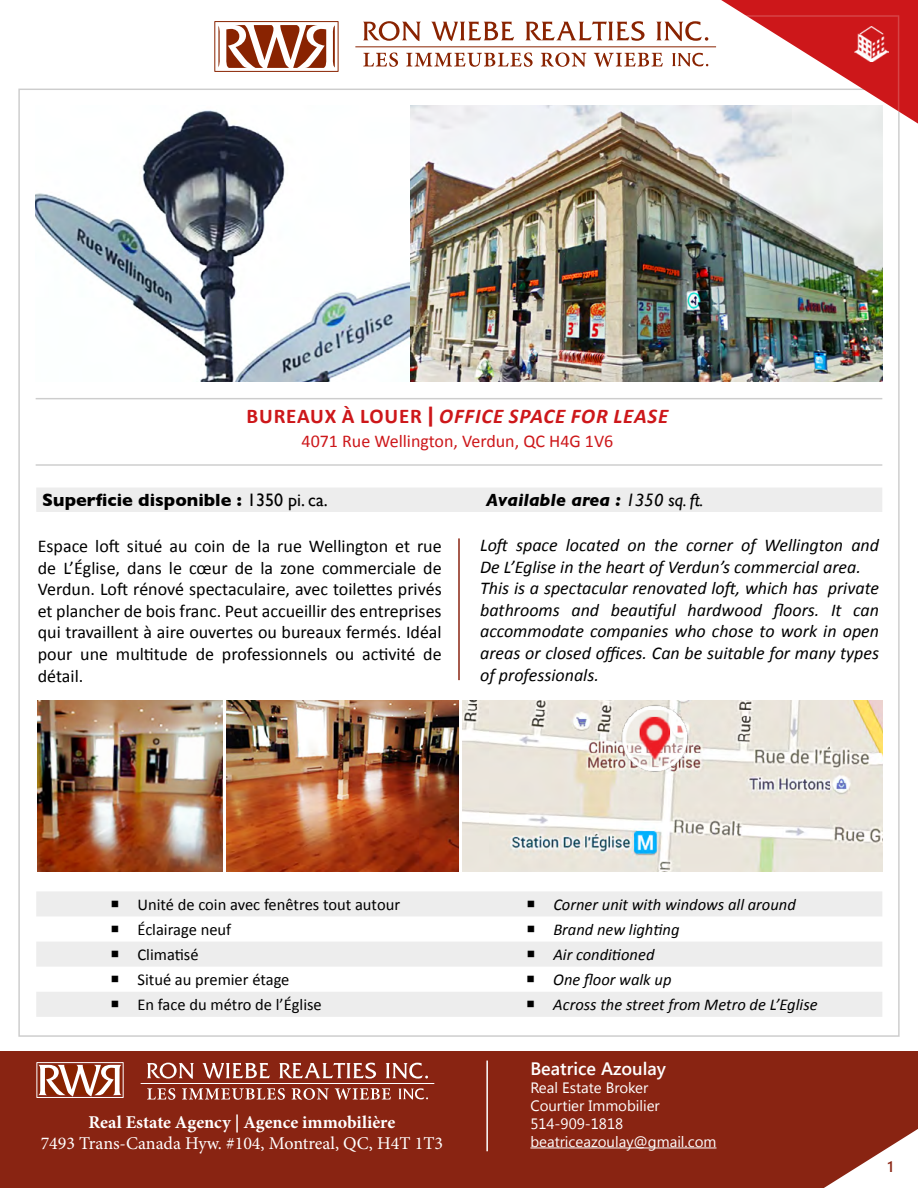
<style>
.page{position:relative;width:918px;height:1188px;background:#fff}
.page>*{position:absolute;margin:0;border:0;box-sizing:border-box;transform-origin:0 0}
.t1{font:italic 700 21px "Calibri";letter-spacing:.04em;color:#cd171a}
.t2{font:18px/21.6px "Calibri";color:#000;text-align:justify}
.t3{font:italic 18px/21.6px "Calibri";color:#000}
.t4{font:18px "Minion Pro";color:#fff}
.t5{font:700 18px "Minion Pro";color:#fff}
.t6{font:18px "Calibri";color:#cd171a}
.t7{font:700 18px "Gill Sans";color:#000}
.t8{font:italic 700 18px "Gill Sans";color:#000}
.t9{font:600 18px "Segoe UI";color:#fff}
.t10{font:italic 16.5px "Calibri";color:#000}
.t11{font:16.5px "Calibri";color:#000}
.t12{font:15px "Segoe UI Symbol";color:#fff}
.t13{font:600 15px "Segoe UI";color:#892412}
.s1{font-style:normal}
.s2{font-family:"Aller";font-style:normal}
.s3{font-weight:400}
</style>
<div class="page">
<div style="left:0;top:1052px;width:918px;height:136px;background:#892412"></div>
<svg style="left:363px;top:21px;width:58px;height:20px"></svg>
<svg style="left:431px;top:22px;width:83px;height:19px"></svg>
<svg style="left:525px;top:21px;width:120px;height:20px"></svg>
<svg style="left:656px;top:21px;width:52px;height:20px"></svg>
<svg style="left:672px;top:53px;width:36px;height:14px"></svg>
<hr style="left:355px;top:47px;width:361px;height:1px;background:#892301">
<svg style="left:363px;top:52px;width:35px;height:15px"></svg>
<svg style="left:406px;top:52px;width:127px;height:15px"></svg>
<svg style="left:541px;top:53px;width:45px;height:14px"></svg>
<svg style="left:594px;top:53px;width:69px;height:14px"></svg>
<svg style="left:218px;top:25px;width:117px;height:43px"></svg>
<div style="left:215px;top:21px;width:123px;height:51px;border:1px solid #892301"></div>
<svg style="left:39px;top:1065px;width:82px;height:31px;background:#bc8270"></svg>
<div style="left:37px;top:1062px;width:86px;height:36px;border:1px solid #fff"></div>
<svg style="left:147px;top:1063px;width:47px;height:16px"></svg>
<svg style="left:202px;top:1063px;width:68px;height:16px"></svg>
<svg style="left:279px;top:1063px;width:97px;height:16px"></svg>
<svg style="left:386px;top:1063px;width:42px;height:16px"></svg>
<svg style="left:399px;top:1088px;width:29px;height:12px"></svg>
<hr style="left:141px;top:1083px;width:293px;height:1px;background:#fff">
<svg style="left:147px;top:1088px;width:28px;height:12px"></svg>
<svg style="left:182px;top:1088px;width:103px;height:12px"></svg>
<svg style="left:292px;top:1088px;width:37px;height:12px"></svg>
<svg style="left:335px;top:1088px;width:56px;height:12px"></svg>
<hr style="left:36px;top:398px;width:846px;height:1px;background:#000">
<hr style="left:36px;top:464px;width:846px;height:2px;background:#000">
<svg style="left:244px;top:381px;width:428px;height:19px"></svg>
<svg style="left:721px;top:0;width:197px;height:124px"></svg>
<svg style="left:824px;top:1129px;width:94px;height:59px"></svg>
<img style="left:854px;top:27px;width:35px;height:34px">
<hr style="left:898px;top:15px;width:1px;height:97px;background:#fff">
<hr style="left:741px;top:15px;width:157px;height:2px;background:#fff">
<hr style="left:486px;top:1061px;width:2px;height:90px;background:#fff">
<div style="left:36px;top:488px;width:846px;height:24px;background:#ededed"></div>
<img style="left:35px;top:105px;width:847px;height:276px">
<img style="left:463px;top:701px;width:419px;height:171px">
<img style="left:489px;top:701px;width:341px;height:171px">
<img style="left:227px;top:701px;width:232px;height:171px">
<img style="left:37px;top:701px;width:186px;height:171px">
<hr style="left:458px;top:538px;width:2px;height:142px;background:#892412">
<svg style="left:36px;top:891px;width:846px;height:126px;fill:#ededed"></svg>
<hr style="left:530px;top:1148px;width:186px;height:1px;background:#fff">
<svg style="left:619px;top:1147px;width:96px;height:2px"></svg>
<p class="t1" style="left:247px;top:403px;width:423px"><span class="s1">BUREAUX À LOUER</span> <span class="s2">|</span> OFFICE SPACE FOR LEASE</p>
<p class="t6" style="left:302px;top:430px;width:313px">4071 Rue Wellington, Verdun, QC H4G 1V6</p>
<p class="t7" style="left:42px;top:486px;width:287px">Superficie disponible : <span class="s3">1350 pi. ca.</span></p>
<p class="t8" style="left:486px;top:489px;width:219px">Available area : <span class="s3">1350 sq. ft.</span></p>
<p class="t3" style="left:480px;top:534px;width:400px">Loft space located on the corner of Wellington and De L’Eglise in the heart of Verdun’s commercial area.<br>This is a spectacular renovated loft, which has private bathrooms and beautiful hardwood floors. It can accommodate companies who chose to work in open areas or closed offices. Can be suitable for many types of professionals.</p>
<p class="t2" style="left:38px;top:535px;width:405px">Espace loft situé au coin de la rue Wellington et rue de L’Église, dans le cœur de la zone commerciale de Verdun. Loft rénové spectaculaire, avec toilettes privés et plancher de bois franc. Peut accueillir des entreprises qui travaillent à aire ouvertes ou bureaux fermés. Idéal pour une multitude de professionnels ou activité de détail.</p>
<p class="t11" style="left:111px;top:894px;width:291px">○ Unité de coin avec fenêtres tout autour</p>
<p class="t10" style="left:526px;top:893px;width:271px">○ Corner unit with windows all around</p>
<p class="t11" style="left:111px;top:919px;width:122px">○ Éclairage neuf</p>
<p class="t10" style="left:526px;top:918px;width:155px">○ Brand new lighting</p>
<p class="t11" style="left:110px;top:944px;width:90px">○ Climatisé</p>
<p class="t10" style="left:526px;top:943px;width:130px">○ Air conditioned</p>
<p class="t11" style="left:110px;top:969px;width:181px">○ Situé au premier étage</p>
<p class="t10" style="left:526px;top:968px;width:147px">○ One floor walk up</p>
<p class="t11" style="left:110px;top:994px;width:213px">○ En face du métro de l’Église</p>
<p class="t10" style="left:526px;top:993px;width:293px">○ Across the street from Metro de L’Eglise</p>
<p class="t5" style="left:89px;top:1109px;width:308px">Real Estate Agency | Agence immobilière</p>
<p class="t4" style="left:41px;top:1132px;width:404px">7493 Trans-Canada Hyw. #104, Montreal, QC, H4T 1T3</p>
<p class="t9" style="left:530px;top:1055px;width:137px">Beatrice Azoulay</p>
<p class="t12" style="left:554px;top:1078px;width:41px">● ▲▼ ▼</p>
<p class="t12" style="left:540px;top:1096px;width:30px">□◆ ▼</p>
<p class="t12" style="left:598px;top:1132px;width:22px">□◆●</p>
<p class="t13" style="left:888px;top:1156px;width:8px">1</p>
</div>
